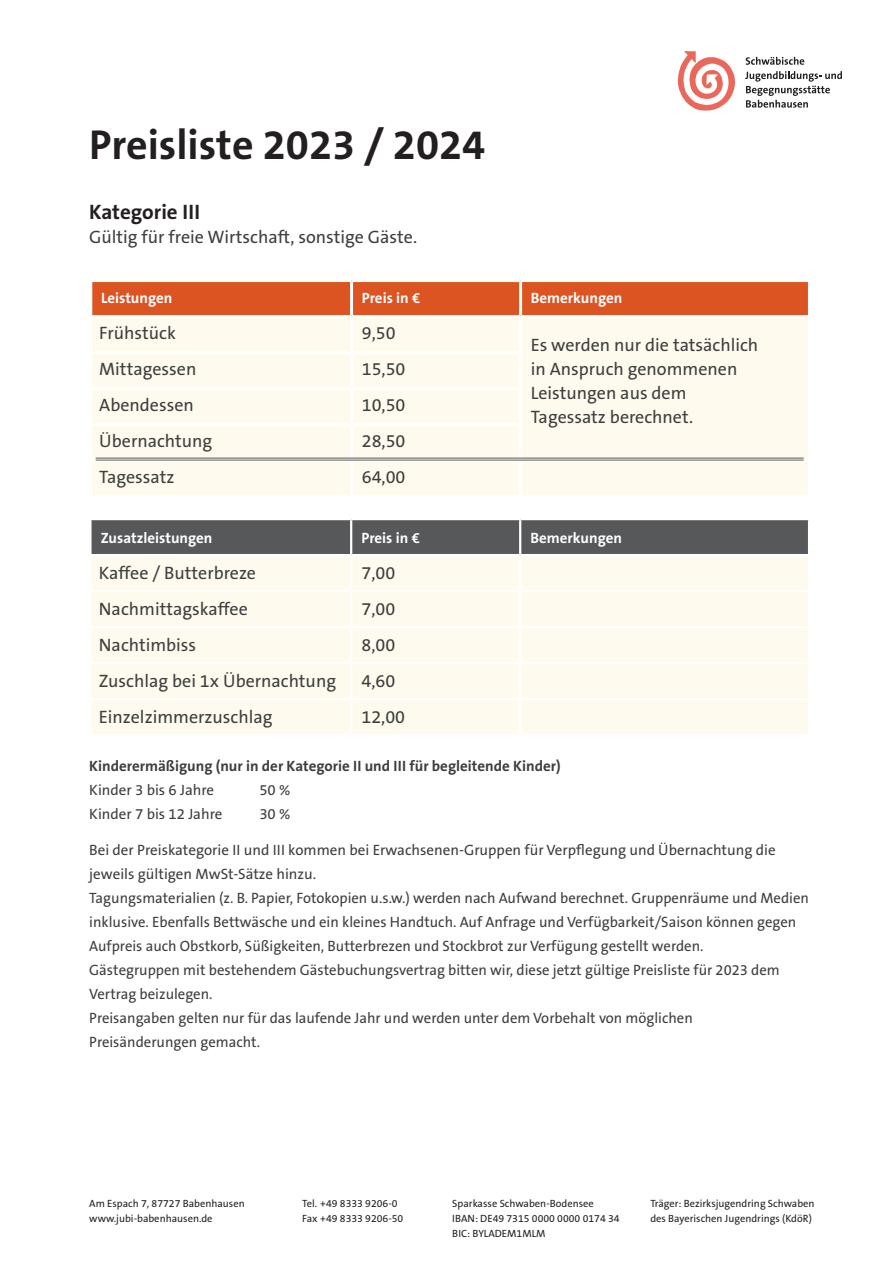
<style>
.page{position:relative;width:893px;height:1263px;background:#fff}
.page>*{position:absolute;margin:0;border:0;box-sizing:border-box;transform-origin:0 0}
.t1{font:700 42px "The Sans B7";color:#231f20}
.t2{font:700 21px "The Sans B7";color:#231f20}
.t3{font:18px/24px "The Sans B5 Plain";color:#3e3e3f}
.t4{font:15px/24px "The Sans B5 Plain";color:#3e3e3f}
.t5{font:700 15px "The Sans B7";color:#fff}
.t6{font:700 15px "The Sans B7";color:#3e3e3f}
.t7{font:10.5px "The Sans B5 Plain";color:#231f20}
</style>
<div class="page">
<svg style="left:678px;top:51px;width:57px;height:60px"></svg>
<svg style="left:746px;top:57px;width:58px;height:8px"></svg>
<svg style="left:745px;top:71px;width:97px;height:37px"></svg>
<div style="left:92px;top:282px;width:716px;height:33px;background:#db5422"></div>
<div style="left:92px;top:318px;width:716px;height:177px;background:#fefbee"></div>
<hr style="left:350px;top:282px;width:3px;height:33px;background:#fff">
<hr style="left:519px;top:282px;width:3px;height:33px;background:#fff">
<hr style="left:350px;top:318px;width:3px;height:33px;background:#fff">
<hr style="left:519px;top:318px;width:3px;height:33px;background:#fff">
<hr style="left:89px;top:351px;width:263px;height:3px;background:#fff">
<hr style="left:352px;top:351px;width:170px;height:3px;background:#fff">
<hr style="left:350px;top:354px;width:3px;height:33px;background:#fff">
<hr style="left:519px;top:354px;width:3px;height:33px;background:#fff">
<hr style="left:89px;top:387px;width:263px;height:3px;background:#fff">
<hr style="left:352px;top:387px;width:170px;height:3px;background:#fff">
<hr style="left:350px;top:390px;width:3px;height:33px;background:#fff">
<hr style="left:519px;top:390px;width:3px;height:33px;background:#fff">
<hr style="left:89px;top:423px;width:263px;height:3px;background:#fff">
<hr style="left:352px;top:423px;width:170px;height:3px;background:#fff">
<hr style="left:350px;top:426px;width:3px;height:33px;background:#fff">
<hr style="left:519px;top:426px;width:3px;height:33px;background:#fff">
<hr style="left:89px;top:459px;width:263px;height:3px;background:#fff">
<hr style="left:352px;top:459px;width:169px;height:3px;background:#fff">
<hr style="left:350px;top:462px;width:3px;height:33px;background:#fff">
<hr style="left:521px;top:459px;width:290px;height:3px;background:#fff">
<hr style="left:519px;top:462px;width:3px;height:33px;background:#fff">
<hr style="left:96px;top:458px;width:708px;height:1px;background:#57585a">
<hr style="left:96px;top:460px;width:708px;height:1px;background:#57585a">
<div style="left:92px;top:520px;width:716px;height:34px;background:#57585a"></div>
<div style="left:92px;top:556px;width:716px;height:178px;background:#fefbee"></div>
<hr style="left:350px;top:520px;width:2px;height:34px;background:#fff">
<hr style="left:519px;top:520px;width:2px;height:34px;background:#fff">
<hr style="left:350px;top:556px;width:2px;height:34px;background:#fff">
<hr style="left:519px;top:556px;width:2px;height:34px;background:#fff">
<hr style="left:89px;top:590px;width:262px;height:2px;background:#fff">
<hr style="left:351px;top:590px;width:169px;height:2px;background:#fff">
<hr style="left:350px;top:592px;width:2px;height:34px;background:#fff">
<hr style="left:520px;top:590px;width:290px;height:2px;background:#fff">
<hr style="left:519px;top:592px;width:2px;height:34px;background:#fff">
<hr style="left:89px;top:626px;width:262px;height:2px;background:#fff">
<hr style="left:351px;top:626px;width:169px;height:2px;background:#fff">
<hr style="left:350px;top:628px;width:2px;height:34px;background:#fff">
<hr style="left:520px;top:626px;width:290px;height:2px;background:#fff">
<hr style="left:519px;top:628px;width:2px;height:34px;background:#fff">
<hr style="left:89px;top:662px;width:262px;height:2px;background:#fff">
<hr style="left:351px;top:662px;width:169px;height:2px;background:#fff">
<hr style="left:350px;top:664px;width:2px;height:34px;background:#fff">
<hr style="left:520px;top:662px;width:290px;height:2px;background:#fff">
<hr style="left:519px;top:664px;width:2px;height:34px;background:#fff">
<hr style="left:89px;top:698px;width:262px;height:2px;background:#fff">
<hr style="left:351px;top:698px;width:169px;height:2px;background:#fff">
<hr style="left:350px;top:700px;width:2px;height:34px;background:#fff">
<hr style="left:520px;top:698px;width:290px;height:2px;background:#fff">
<hr style="left:519px;top:700px;width:2px;height:34px;background:#fff">
<h1 class="t1" style="left:89px;top:122px;width:398px">Preisliste 2023 / 2024</h1>
<h2 class="t2" style="left:89px;top:201px;width:112px">Kategorie III</h2>
<p class="t3" style="left:89px;top:225px;width:329px">Gültig für freie Wirtschaft, sonstige Gäste.</p>
<p class="t5" style="left:101px;top:290px;width:73px">Leistungen</p>
<p class="t5" style="left:362px;top:290px;width:60px">Preis in €</p>
<p class="t5" style="left:531px;top:290px;width:93px">Bemerkungen</p>
<p class="t3" style="left:99px;top:321px;width:78px">Frühstück</p>
<p class="t3" style="left:362px;top:321px;width:35px">9,50</p>
<p class="t3" style="left:531px;top:333px;width:229px">Es werden nur die tatsächlich in Anspruch genommenen<br>Leistungen aus dem<br>Tagessatz berechnet.</p>
<p class="t3" style="left:99px;top:357px;width:99px">Mittagessen</p>
<p class="t3" style="left:362px;top:357px;width:45px">15,50</p>
<p class="t3" style="left:99px;top:393px;width:96px">Abendessen</p>
<p class="t3" style="left:362px;top:393px;width:45px">10,50</p>
<p class="t3" style="left:99px;top:429px;width:114px">Übernachtung</p>
<p class="t3" style="left:362px;top:429px;width:45px">28,50</p>
<p class="t3" style="left:99px;top:465px;width:77px">Tagessatz</p>
<p class="t3" style="left:362px;top:465px;width:45px">64,00</p>
<p class="t5" style="left:101px;top:530px;width:113px">Zusatzleistungen</p>
<p class="t5" style="left:361px;top:530px;width:60px">Preis in €</p>
<p class="t5" style="left:530px;top:530px;width:93px">Bemerkungen</p>
<p class="t3" style="left:99px;top:561px;width:159px">Kaffee / Butterbreze</p>
<p class="t3" style="left:361px;top:561px;width:35px">7,00</p>
<p class="t3" style="left:99px;top:597px;width:150px">Nachmittagskaffee</p>
<p class="t3" style="left:361px;top:597px;width:35px">7,00</p>
<p class="t3" style="left:99px;top:633px;width:99px">Nachtimbiss</p>
<p class="t3" style="left:361px;top:633px;width:35px">8,00</p>
<p class="t3" style="left:99px;top:669px;width:239px">Zuschlag bei 1x Übernachtung</p>
<p class="t3" style="left:361px;top:669px;width:35px">4,60</p>
<p class="t3" style="left:99px;top:705px;width:175px">Einzelzimmerzuschlag</p>
<p class="t3" style="left:361px;top:705px;width:45px">12,00</p>
<p class="t6" style="left:89px;top:758px;width:473px">Kinderermäßigung (nur in der Kategorie II und III für begleitende Kinder)</p>
<p class="t4" style="left:89px;top:778px;width:126px">Kinder 3 bis 6 Jahre</p>
<p class="t4" style="left:259px;top:778px;width:33px">50 %</p>
<p class="t4" style="left:89px;top:802px;width:135px">Kinder 7 bis 12 Jahre</p>
<p class="t4" style="left:259px;top:802px;width:33px">30 %</p>
<p class="t4" style="left:89px;top:838px;width:721px">Bei der Preiskategorie II und III kommen bei Erwachsenen-Gruppen für Verpflegung und Übernachtung die jeweils gültigen MwSt-Sätze hinzu.<br>Tagungsmaterialien (z. B. Papier, Fotokopien u.s.w.) werden nach Aufwand berechnet. Gruppenräume und Medien inklusive. Ebenfalls Bettwäsche und ein kleines Handtuch. Auf Anfrage und Verfügbarkeit/Saison können gegen Aufpreis auch Obstkorb, Süßigkeiten, Butterbrezen und Stockbrot zur Verfügung gestellt werden.<br>Gästegruppen mit bestehendem Gästebuchungsvertrag bitten wir, diese jetzt gültige Preisliste für 2023 dem Vertrag beizulegen.<br>Preisangaben gelten nur für das laufende Jahr und werden unter dem Vorbehalt von möglichen<br>Preisänderungen gemacht.</p>
<p class="t7" style="left:89px;top:1198px;width:157px">Am Espach 7, 87727 Babenhausen</p>
<p class="t7" style="left:302px;top:1198px;width:97px">Tel. +49 8333 9206-0</p>
<p class="t7" style="left:452px;top:1198px;width:143px">Sparkasse Schwaben-Bodensee</p>
<p class="t7" style="left:650px;top:1198px;width:166px">Träger: Bezirksjugendring Schwaben</p>
<p class="t7" style="left:89px;top:1213px;width:125px">www.jubi-babenhausen.de</p>
<p class="t7" style="left:302px;top:1213px;width:103px">Fax +49 8333 9206-50</p>
<p class="t7" style="left:452px;top:1213px;width:169px">IBAN: DE49 7315 0000 0000 0174 34</p>
<p class="t7" style="left:650px;top:1213px;width:163px">des Bayerischen Jugendrings (KdöR)</p>
<p class="t7" style="left:452px;top:1228px;width:95px">BIC: BYLADEM1MLM</p>
</div>
